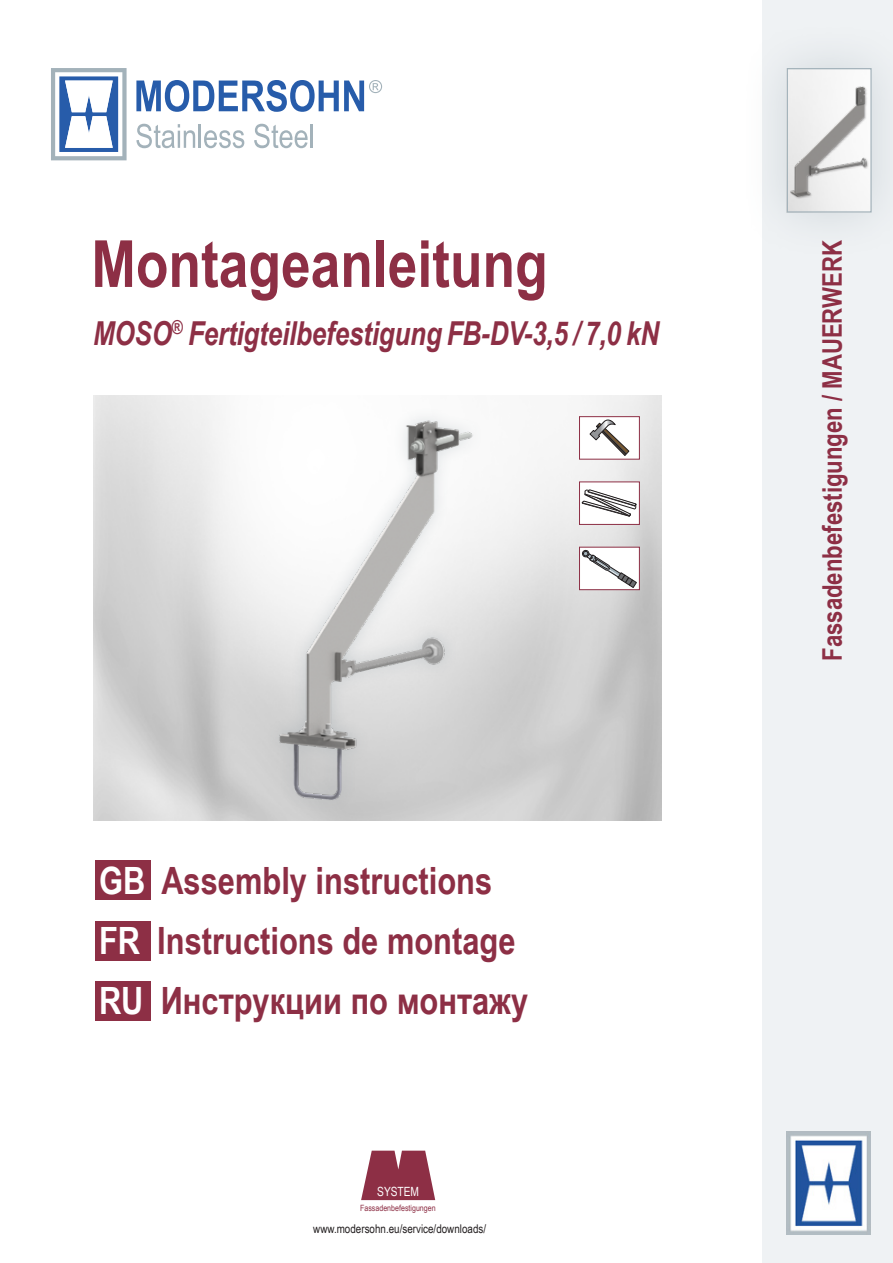
<style>
.page{position:relative;width:893px;height:1263px;background:#fff}
.page>*{position:absolute;margin:0;border:0;box-sizing:border-box;transform-origin:0 0}
.t1{font:700 64.95px "Arial Narrow";color:#8d2f45}
.t2{font:700 37.65px "Arial Narrow";color:#8d2f45}
.t3{font:italic 700 33px "Arial Narrow";letter-spacing:-.005em;color:#8d2f45;scale:.96 1}
.t4{font:700 27px "Arial Narrow";color:#8d2f45}
.t5{font:12.75px "Arial Narrow";color:#fff}
.Fließtext{font:12px "Arial Narrow";color:#231f20}
.t6{font:8.7px "Arial Narrow";color:#8d2f45}
.s1{color:#fff}
</style>
<div class="page">
<div style="left:763px;top:0;width:130px;height:1263px;background:#eff2f4"></div>
<img style="left:786px;top:1131px;width:85px;height:103px">
<div style="left:739px;top:21px;width:154px;height:239px;background:#71848e;opacity:.25"></div>
<img style="left:789px;top:70px;width:81px;height:141px">
<div style="left:787px;top:68px;width:85px;height:145px;border:1px solid #a3b2ba"></div>
<div style="left:790px;top:87px;width:79px;height:113px;background:#231f20;opacity:.35"></div>
<img style="left:787px;top:85px;width:84px;height:111px">
<svg style="left:51px;top:68px;width:76px;height:92px"></svg>
<svg style="left:136px;top:124px;width:59px;height:24px"></svg>
<hr style="left:199px;top:124px;width:2px;height:24px;background:#a3b2ba">
<svg style="left:204px;top:130px;width:40px;height:18px"></svg>
<svg style="left:254px;top:124px;width:54px;height:24px"></svg>
<hr style="left:310px;top:124px;width:3px;height:24px;background:#a3b2ba">
<svg style="left:136px;top:80px;width:246px;height:32px"></svg>
<div style="left:95px;top:860px;width:56px;height:40px;background:#8d2f45"></div>
<div style="left:95px;top:921px;width:56px;height:39px;background:#8d2f45"></div>
<div style="left:95px;top:981px;width:56px;height:39px;background:#8d2f45"></div>
<svg style="left:361px;top:1151px;width:74px;height:49px;background:#9e4f62"></svg>
<img style="left:105px;top:399px;width:545px;height:418px">
<p class="t1" style="left:91px;top:215px;width:458px">Montageanleitung</p>
<p class="t3" style="left:93px;top:308px;width:591px">MOSO<sup>®</sup> Fertigteilbefestigung FB-DV-3,5 / 7,0 kN</p>
<p class="t2" style="left:99px;top:852px;width:395px"><span class="s1">GB</span> Assembly instructions</p>
<p class="t2" style="left:99px;top:912px;width:418px"><span class="s1">FR</span> Instructions de montage</p>
<p class="t2" style="left:99px;top:972px;width:431px"><span class="s1">RU</span> Инструкции по монтажу</p>
<p class="t5" style="left:377px;top:1182px;width:43px">SYSTEM</p>
<p class="t6" style="left:360px;top:1201px;width:77px">Fassadenbefestigungen</p>
<p class="Fließtext" style="left:313px;top:1220px;width:174px">www.modersohn.eu/service/downloads/</p>
<h1 class="t4" style="left:812px;top:661px;width:422px;rotate:-90deg">Fassadenbefestigungen / MAUERWERK</h1>
</div>
